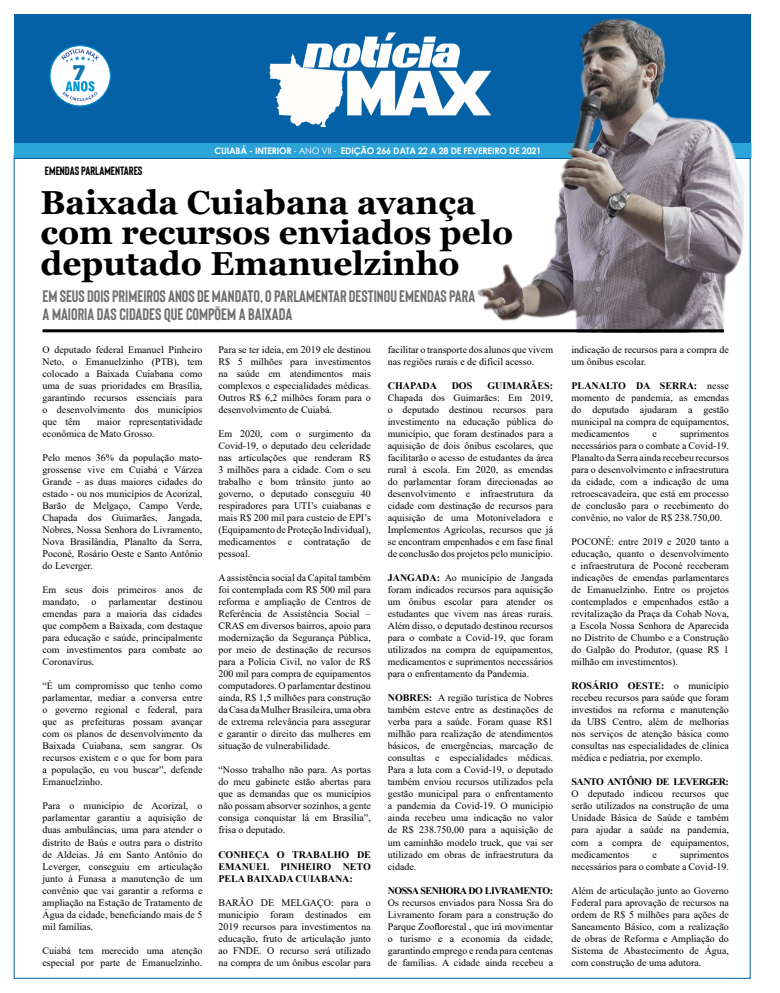
<style>
.page{position:relative;width:780px;height:993px;background:#fff}
.page>*{position:absolute;margin:0;border:0;box-sizing:border-box;transform-origin:0 0}
.t1{font:700 33.2px/30.5px "Georgia";color:#000}
.t2{font:21px "Chunk Five Ex";color:#0f78b5}
.t3{font:700 16.6px/17.5px "Bison";color:#707070}
.t4{font:700 12px "Bison";color:#000}
.t5{font:10px/12px "Times New Roman";color:#000;text-align:justify}
.t6{font:700 10px/12px "Times New Roman";color:#000;text-align:justify}
.t7{font:700 9px "Century Gothic";letter-spacing:-.025em;color:#fff}
.s1{font-weight:400}
.s2{font-weight:700}
</style>
<div class="page">
<div style="left:14px;top:14px;width:736px;height:144px;background:#0561a6"></div>
<img style="left:269px;top:32px;width:197px;height:96px">
<svg style="left:49px;top:45px;width:62px;height:61px"></svg>
<div style="left:14px;top:143px;width:737px;height:15px;background:#2da4d8"></div>
<img style="left:466px;top:18px;width:284px;height:314px">
<hr style="left:42px;top:329px;width:681px;height:3px;background:#000">
<p class="t2" style="left:73px;top:56px;width:13px">7</p>
<p class="t7" style="left:214px;top:144px;width:328px">CUIABÁ - INTERIOR <span class="s1">- ANO VII -</span> EDIÇÃO 266 DATA 22 A 28 DE FEVEREIRO DE 2021</p>
<p class="t4" style="left:45px;top:164px;width:99px">EMENDAS PARLAMENTARES</p>
<p class="t1" style="left:40px;top:187px;width:474px">Baixada Cuiabana avança com recursos enviados pelo deputado Emanuelzinho</p>
<p class="t3" style="left:42px;top:288px;width:434px">EM SEUS DOIS PRIMEIROS ANOS DE MANDATO, O PARLAMENTAR DESTINOU EMENDAS PARA<br>A MAIORIA DAS CIDADES QUE COMPÕEM A BAIXADA</p>
<p class="t5" style="left:42px;top:343px;width:161px">O deputado federal Emanuel Pinheiro Neto, o Emanuelzinho (PTB), tem colocado a Baixada Cuiabana como uma de suas prioridades em Brasília, garantindo recursos essenciais para o desenvolvimento dos municípios que têm</p>
<p class="t5" style="left:218px;top:343px;width:154px">Para se ter ideia, em 2019 ele destinou R$ 5 milhões para investimentos na saúde em atendimentos mais complexos e especialidades médicas.<br>Outros R$ 6,2 milhões foram para o desenvolvimento de Cuiabá.</p>
<p class="t5" style="left:218px;top:427px;width:154px">Em 2020, com o surgimento da Covid-19, o deputado deu celeridade nas articulações que renderam R$ 3 milhões para a cidade. Com o seu trabalho e bom trânsito junto ao governo, o deputado conseguiu 40 respiradores para UTI’s cuiabanas e mais R$ 200 mil para custeio de EPI’s (Equipamento de Proteção Individual), medicamentos e contratação de pessoal.</p>
<p class="t5" style="left:218px;top:571px;width:154px">A assistência social da Capital também foi contemplada com R$ 500 mil para reforma e ampliação de Centros de Referência de Assistência Social – CRAS em diversos bairros, apoio para modernização da Segurança Pública, por meio de destinação de recursos para a Polícia Civil, no valor de R$ 200 mil para compra de equipamentos computadores. O parlamentar destinou ainda, R$ 1,5 milhões para construção da Casa da Mulher Brasileira, uma obra de extrema relevância para assegurar e garantir o direito das mulheres em situação de vulnerabilidade.</p>
<p class="t5" style="left:218px;top:763px;width:154px">“Nosso trabalho não para. As portas do meu gabinete estão abertas para que as demandas que os municípios não possam absorver sozinhos, a gente consiga conquistar lá em Brasília”, frisa o deputado.</p>
<p class="t6" style="left:218px;top:847px;width:154px">CONHEÇA O TRABALHO DE EMANUEL PINHEIRO NETO PELA BAIXADA CUIABANA:</p>
<p class="t5" style="left:218px;top:895px;width:154px">BARÃO DE MELGAÇO: para o município foram destinados em 2019 recursos para investimentos na educação, fruto de articulação junto ao FNDE. O recurso será utilizado na compra de um ônibus escolar para</p>
<p class="t5" style="left:388px;top:343px;width:167px">facilitar o transporte dos alunos que vivem nas regiões rurais e de difícil acesso.</p>
<p class="t6" style="left:388px;top:379px;width:51px">CHAPADA</p>
<p class="t6" style="left:451px;top:379px;width:22px">DOS</p>
<p class="t5" style="left:388px;top:379px;width:167px;text-indent:100px"><span class="s2">GUIMARÃES:<br></span>Chapada dos Guimarães: Em 2019, o deputado destinou recursos para investimento na educação pública do município, que foram destinados para a aquisição de dois ônibus escolares, que facilitarão o acesso de estudantes da área rural à escola. Em 2020, as emendas do parlamentar foram direcionadas ao desenvolvimento e infraestrutura da cidade com destinação de recursos para aquisição de uma Motoniveladora e Implementos Agrícolas, recursos que já se encontram empenhados e em fase final de conclusão dos projetos pelo município.</p>
<p class="t5" style="left:388px;top:571px;width:167px"><span class="s2">JANGADA:</span> Ao município de Jangada foram indicados recursos para aquisição um ônibus escolar para atender os estudantes que vivem nas áreas rurais.<br>Além disso, o deputado destinou recursos para o combate a Covid-19, que foram utilizados na compra de equipamentos, medicamentos e suprimentos necessários para o enfrentamento da Pandemia.</p>
<p class="t5" style="left:388px;top:691px;width:167px"><span class="s2">NOBRES:</span> A região turística de Nobres também esteve entre as destinações de verba para a saúde. Foram quase R$1 milhão para realização de atendimentos básicos, de emergências, marcação de consultas e especialidades médicas.<br>Para a luta com a Covid-19, o deputado também enviou recursos utilizados pela gestão municipal para o enfrentamento a pandemia da Covid-19. O município ainda recebeu uma indicação no valor de R$ 238.750,00 para a aquisição de um caminhão modelo truck, que vai ser utilizado em obras de infraestrutura da cidade.</p>
<p class="t5" style="left:388px;top:883px;width:167px"><span class="s2">NOSSA SENHORA DO LIVRAMENTO:<br></span>Os recursos enviados para Nossa Sra do Livramento foram para a construção do Parque Zooflorestal , que irá movimentar o turismo e a economia da cidade, garantindo emprego e renda para centenas de famílias. A cidade ainda recebeu a</p>
<p class="t5" style="left:42px;top:415px;width:161px;text-indent:55px">maior representatividade econômica de Mato Grosso.</p>
<p class="t5" style="left:42px;top:451px;width:161px">Pelo menos 36% da população mato&shy;grossense vive em Cuiabá e Várzea Grande - as duas maiores cidades do estado - ou nos municípios de Acorizal, Barão de Melgaço, Campo Verde, Chapada dos Guimarães, Jangada, Nobres, Nossa Senhora do Livramento, Nova Brasilândia, Planalto da Serra, Poconé, Rosário Oeste e Santo Antônio do Leverger.</p>
<p class="t5" style="left:42px;top:583px;width:161px">Em seus dois primeiros anos de mandato, o parlamentar destinou emendas para a maioria das cidades que compõem a Baixada, com destaque para educação e saúde, principalmente com investimentos para combate ao Coronavírus.</p>
<p class="t5" style="left:42px;top:679px;width:161px">“É um compromisso que tenho como parlamentar, mediar a conversa entre o governo regional e federal, para que as prefeituras possam avançar com os planos de desenvolvimento da Baixada Cuiabana, sem sangrar. Os recursos existem e o que for bom para a população, eu vou buscar”, defende Emanuelzinho.</p>
<p class="t5" style="left:42px;top:799px;width:161px">Para o município de Acorizal, o parlamentar garantiu a aquisição de duas ambulâncias, uma para atender o distrito de Baús e outra para o distrito de Aldeias. Já em Santo Antônio do Leverger, conseguiu em articulação junto à Funasa a manutenção de um convênio que vai garantir a reforma e ampliação na Estação de Tratamento de Água da cidade, beneficiando mais de 5 mil famílias.</p>
<p class="t5" style="left:42px;top:943px;width:161px">Cuiabá tem merecido uma atenção especial por parte de Emanuelzinho.</p>
<p class="t5" style="left:571px;top:343px;width:159px">indicação de recursos para a compra de um ônibus escolar.</p>
<p class="t5" style="left:571px;top:379px;width:159px"><span class="s2">PLANALTO DA SERRA:</span> nesse momento de pandemia, as emendas do deputado ajudaram a gestão municipal na compra de equipamentos, medicamentos</p>
<p class="t5" style="left:571px;top:427px;width:159px;text-indent:108px">suprimentos necessários para o combate a Covid-19.<br>Planalto da Serra ainda recebeu recursos para o desenvolvimento e infraestrutura da cidade, com a indicação de uma retroescavadeira, que está em processo de conclusão para o recebimento do convênio, no valor de R$ 238.750,00.</p>
<p class="t5" style="left:571px;top:535px;width:159px">POCONÉ: entre 2019 e 2020 tanto a educação, quanto o desenvolvimento e infraestrutura de Poconé receberam indicações de emendas parlamentares de Emanuelzinho. Entre os projetos contemplados e empenhados estão a revitalização da Praça da Cohab Nova, a Escola Nossa Senhora de Aparecida no Distrito de Chumbo e a Construção do Galpão do Produtor, (quase R$ 1 milhão em investimentos).</p>
<p class="t5" style="left:571px;top:679px;width:159px"><span class="s2">ROSÁRIO OESTE:</span> o município recebeu recursos para saúde que foram investidos na reforma e manutenção da UBS Centro, além de melhorias nos serviços de atenção básica como consultas nas especialidades de clínica médica e pediatria, por exemplo.</p>
<p class="t5" style="left:571px;top:775px;width:159px"><span class="s2">SANTO ANTÔNIO DE LEVERGER:<br></span>O deputado indicou recursos que serão utilizados na construção de uma Unidade Básica de Saúde e também para ajudar a saúde na pandemia, com a compra de equipamentos, medicamentos</p>
<p class="t5" style="left:652px;top:427px;width:6px">e</p>
<p class="t5" style="left:571px;top:847px;width:159px;text-align:right">suprimentos<br>necessários para o combate a Covid-19.</p>
<p class="t5" style="left:571px;top:883px;width:159px">Além de articulação junto ao Governo Federal para aprovação de recursos na ordem de R$ 5 milhões para ações de Saneamento Básico, com a realização de obras de Reforma e Ampliação do Sistema de Abastecimento de Água, com construção de uma adutora.</p>
<p class="t5" style="left:652px;top:847px;width:6px">e</p>
</div>
